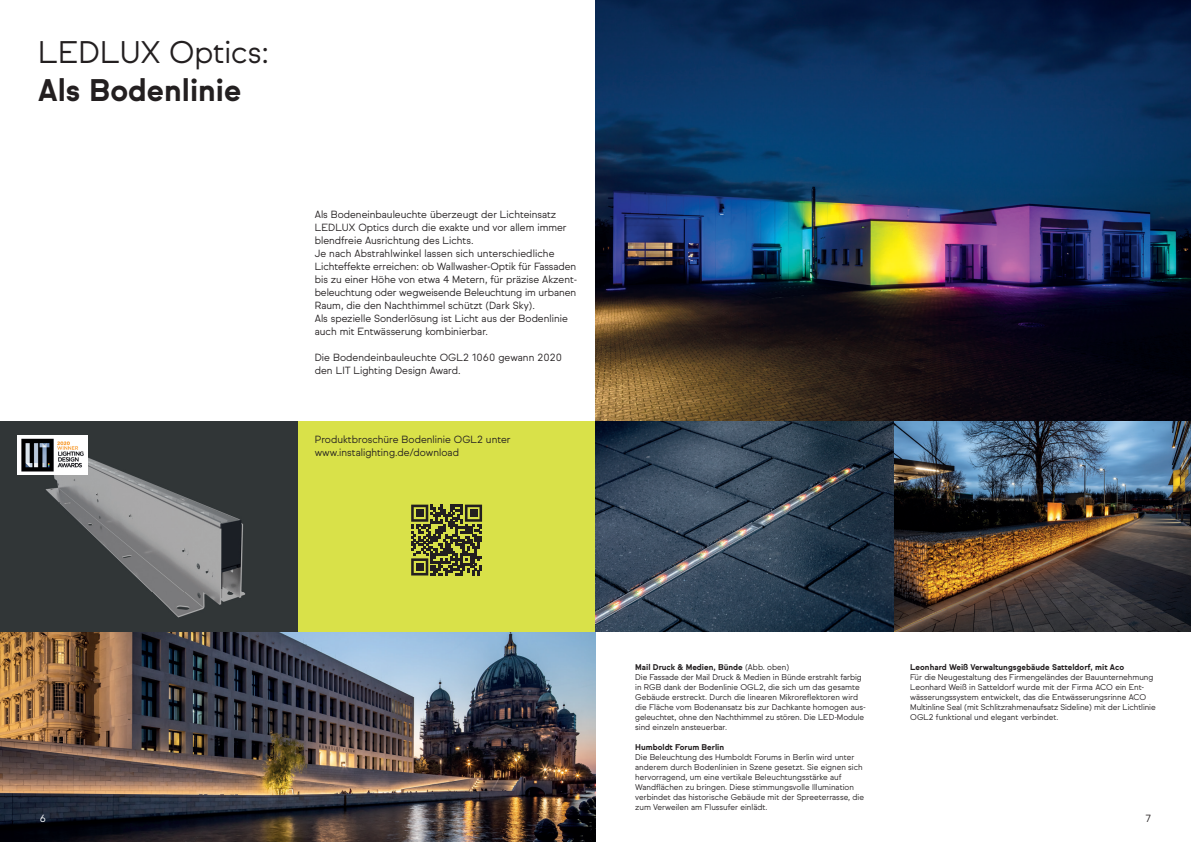
<style>
.page{position:relative;width:1191px;height:842px;background:#fff}
.page>*{position:absolute;margin:0;border:0;box-sizing:border-box;transform-origin:0 0}
.t1{font:300 30px "Sul Sans";color:#231f20}
.t2{font:700 30px "Sul Sans";color:#231f20}
.t3{font:300 10px/13px "Sul Sans";color:#231f20}
.t4{font:300 10px "Sul Sans";color:#fff}
.t5{font:300 8px/10px "Sul Sans";color:#231f20}
.t6{font:700 8px "Sul Sans";color:#231f20}
.s1{font-weight:700}
</style>
<div class="page">
<img style="left:595px;top:0;width:596px;height:631px">
<img style="left:0;top:631px;width:595px;height:211px">
<div style="left:0;top:421px;width:298px;height:210px;background:#313637"></div>
<img style="left:45px;top:457px;width:201px;height:161px">
<div style="left:298px;top:421px;width:297px;height:210px;background:#d9e149"></div>
<svg style="left:411px;top:505px;width:71px;height:70px"></svg>
<div style="left:416px;top:509px;width:7px;height:8px;background:#231f20"></div>
<div style="left:470px;top:509px;width:7px;height:8px;background:#231f20"></div>
<div style="left:416px;top:563px;width:7px;height:8px;background:#231f20"></div>
<img style="left:17px;top:435px;width:71px;height:40px">
<h1 class="t1" style="left:38px;top:34px;width:232px">LEDLUX Optics:</h1>
<h1 class="t2" style="left:38px;top:72px;width:204px">Als Bodenlinie</h1>
<p class="t3" style="left:315px;top:208px;width:264px">Als Bodeneinbauleuchte überzeugt der Lichteinsatz LEDLUX Optics durch die exakte und vor allem immer blendfreie Ausrichtung des Lichts.<br>Je nach Abstrahlwinkel lassen sich unterschiedliche Lichteffekte erreichen: ob Wallwasher-Optik für Fassaden bis zu einer Höhe von etwa 4 Metern, für präzise Akzent&shy;beleuchtung oder wegweisende Beleuchtung im urbanen Raum, die den Nachthimmel schützt (Dark Sky).<br>Als spezielle Sonderlösung ist Licht aus der Bodenlinie auch mit Entwässerung kombinierbar.</p>
<p class="t3" style="left:315px;top:351px;width:249px">Die Bodendeinbauleuchte OGL2 1060 gewann 2020 den LIT Lighting Design Award.</p>
<p class="t3" style="left:315px;top:433px;width:197px">Produktbroschüre Bodenlinie OGL2 unter www.instalighting.de/download</p>
<p class="t5" style="left:635px;top:662px;width:232px"><span class="s1">Mail Druck &amp; Medien, Bünde</span> (Abb. oben)<br>Die Fassade der Mail Druck &amp; Medien in Bünde erstrahlt farbig in RGB dank der Bodenlinie OGL2, die sich um das gesamte Gebäude erstreckt. Durch die linearen Mikroreflektoren wird die Fläche vom Bodenansatz bis zur Dachkante homogen aus&shy;geleuchtet, ohne den Nachthimmel zu stören. Die LED-Module sind einzeln ansteuerbar.</p>
<p class="t6" style="left:635px;top:742px;width:90px">Humboldt Forum Berlin</p>
<p class="t5" style="left:635px;top:752px;width:230px">Die Beleuchtung des Humboldt Forums in Berlin wird unter anderem durch Bodenlinien in Szene gesetzt. Sie eignen sich hervorragend, um eine vertikale Beleuchtungsstärke auf Wandflächen zu bringen. Diese stimmungsvolle Illumination verbindet das historische Gebäude mit der Spreeterrasse, die zum Verweilen am Flussufer einlädt.</p>
<p class="t6" style="left:910px;top:662px;width:215px">Leonhard Weiß Verwaltungsgebäude Satteldorf, mit Aco</p>
<p class="t5" style="left:910px;top:672px;width:247px">Für die Neugestaltung des Firmengeländes der Bauunternehmung Leonhard Weiß in Satteldorf wurde mit der Firma ACO ein Ent&shy;wässerungssystem entwickelt, das die Entwässerungsrinne ACO Multinline Seal (mit Schlitzrahmenaufsatz Sideline) mit der Lichtlinie OGL2 funktional und elegant verbindet.</p>
<p class="t4" style="left:40px;top:812px;width:8px">6</p>
<p class="t3" style="left:1145px;top:812px;width:7px">7</p>
</div>
